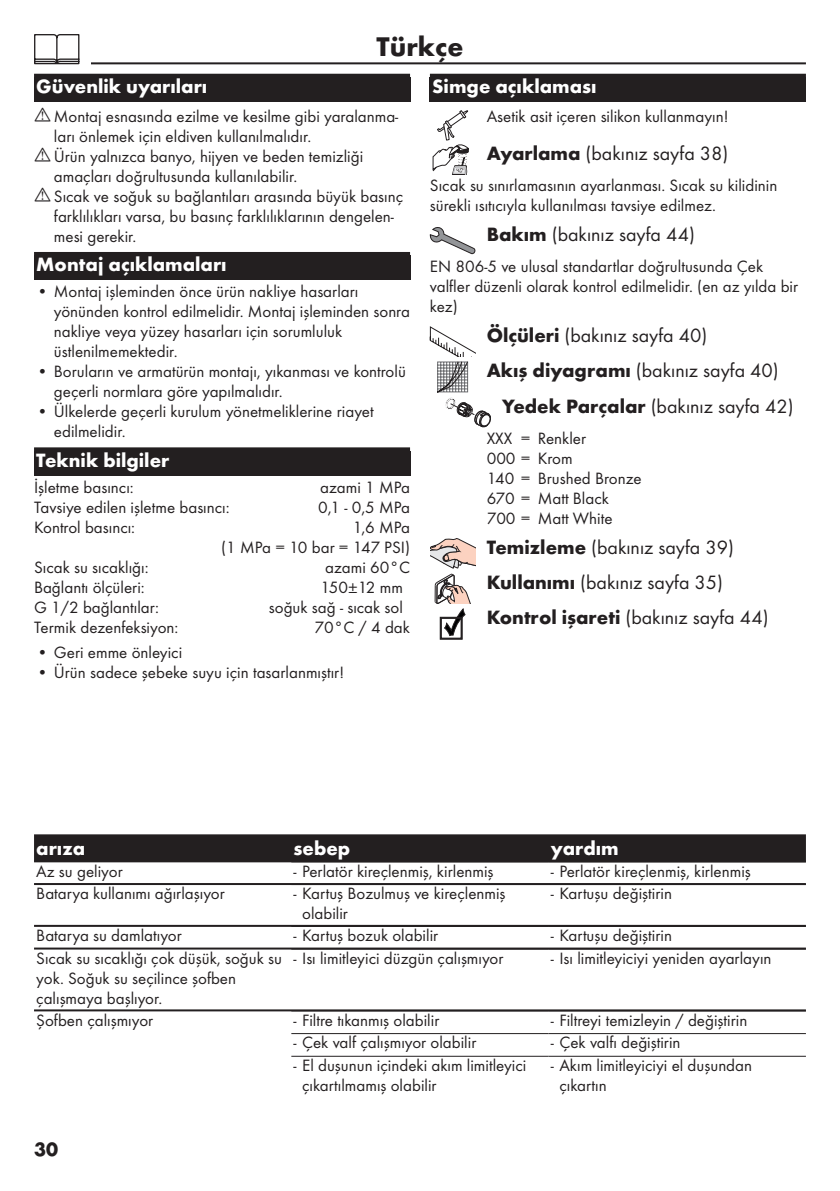
<style>
.page{position:relative;width:840px;height:1191px;background:#fff}
.page>*{position:absolute;margin:0;border:0;box-sizing:border-box;transform-origin:0 0}
.Sprache_Rahmenwechse{font:700 28px "Futura TOT";color:#231f20}
.Ueberschrift_Grafik{font:20px "Futura TOT Boo";color:#231f20}
.Ueberschrift_TR{font:700 20px "Futura TOT";color:#fff}
.Ueberschrift___TR{font:700 20px "Futura TOT";color:#fff}
.Tabelle_Kopf_TR{font:700 20px "Futura TOT";color:#fff}
.t1{font:700 20px "Futura TOT";color:#231f20}
.Normaltext_nach_Graf{font:17px/20px "Futura TOT Boo";color:#231f20}
.Techn__Daten_TR{font:17px/20px "Futura TOT Boo";color:#231f20;text-align:right}
.Tabelle_Spalte_TR{font:17px/20px "Futura TOT Boo";color:#231f20}
.Farbe_TR{font:17px/20px "Futura TOT Boo";color:#231f20}
.Normaltext_Grafik_TR{font:17px "Futura TOT Boo";color:#231f20}
.s1{font-family:"Futura TOT";font-weight:700}
</style>
<div class="page">
<hr style="left:34px;top:62px;width:771px;height:2px;background:#231f20">
<div style="left:23px;top:34px;width:68px;height:34px;background:#fff"></div>
<svg style="left:34px;top:34px;width:45px;height:30px"></svg>
<div style="left:34px;top:74px;width:376px;height:28px;background:#231f20"></div>
<div style="left:34px;top:252px;width:376px;height:28px;background:#231f20"></div>
<div style="left:34px;top:447px;width:376px;height:28px;background:#231f20"></div>
<div style="left:429px;top:74px;width:376px;height:28px;background:#231f20"></div>
<svg style="left:432px;top:110px;width:36px;height:65px"></svg>
<svg style="left:429px;top:227px;width:46px;height:27px"></svg>
<svg style="left:429px;top:326px;width:61px;height:101px"></svg>
<svg style="left:430px;top:538px;width:45px;height:30px"></svg>
<svg style="left:434px;top:574px;width:36px;height:65px"></svg>
<div style="left:34px;top:834px;width:771px;height:26px;background:#231f20"></div>
<hr style="left:34px;top:860px;width:771px;height:2px;background:#231f20">
<hr style="left:34px;top:883px;width:771px;height:2px;background:#231f20">
<hr style="left:34px;top:925px;width:771px;height:2px;background:#231f20">
<hr style="left:34px;top:947px;width:771px;height:2px;background:#231f20">
<hr style="left:34px;top:1009px;width:771px;height:2px;background:#231f20">
<hr style="left:291px;top:1033px;width:257px;height:1px;background:#231f20">
<hr style="left:548px;top:1033px;width:257px;height:1px;background:#231f20">
<hr style="left:291px;top:1055px;width:257px;height:1px;background:#231f20">
<hr style="left:548px;top:1055px;width:257px;height:1px;background:#231f20">
<p class="Sprache_Rahmenwechse" style="left:376px;top:29px;width:88px">Türkçe</p>
<p class="Ueberschrift___TR" style="left:36px;top:74px;width:172px">Güvenlik uyarıları</p>
<p class="Normaltext_nach_Graf" style="left:54px;top:106px;width:346px">Montaj esnasında ezilme ve kesilme gibi yaralanma&shy;ları önlemek için eldiven kullanılmalıdır.</p>
<p class="Normaltext_nach_Graf" style="left:54px;top:146px;width:311px">Ürün yalnızca banyo, hijyen ve beden temizliği amaçları doğrultusunda kullanılabilir.</p>
<p class="Normaltext_nach_Graf" style="left:54px;top:186px;width:350px">Sıcak ve soğuk su bağlantıları arasında büyük basınç farklılıkları varsa, bu basınç farklılıklarının dengelen&shy;mesi gerekir.</p>
<p class="Ueberschrift_TR" style="left:36px;top:252px;width:192px">Montaj açıklamaları</p>
<p class="Normaltext_nach_Graf" style="left:54px;top:281px;width:357px;text-indent:-17px">• Montaj işleminden önce ürün nakliye hasarları yönünden kontrol edilmelidir. Montaj işleminden sonra nakliye veya yüzey hasarları için sorumluluk üstlenilmemektedir.</p>
<p class="Normaltext_nach_Graf" style="left:54px;top:361px;width:353px;text-indent:-17px">• Boruların ve armatürün montajı, yıkanması ve kontrolü geçerli normlara göre yapılmalıdır.</p>
<p class="Normaltext_nach_Graf" style="left:54px;top:401px;width:321px;text-indent:-17px">• Ülkelerde geçerli kurulum yönetmeliklerine riayet edilmelidir.</p>
<p class="Ueberschrift_TR" style="left:36px;top:448px;width:134px">Teknik bilgiler</p>
<p class="Techn__Daten_TR" style="left:34px;top:477px;width:101px">İşletme basıncı:</p>
<p class="Techn__Daten_TR" style="left:320px;top:477px;width:91px">azami 1 MPa</p>
<p class="Techn__Daten_TR" style="left:34px;top:497px;width:197px">Tavsiye edilen işletme basıncı:</p>
<p class="Techn__Daten_TR" style="left:318px;top:497px;width:93px">0,1 - 0,5 MPa</p>
<p class="Techn__Daten_TR" style="left:34px;top:517px;width:102px">Kontrol basıncı:</p>
<p class="Techn__Daten_TR" style="left:221px;top:517px;width:190px">1,6 MPa<br>(1 MPa = 10 bar = 147 PSI)</p>
<p class="Techn__Daten_TR" style="left:34px;top:557px;width:116px">Sıcak su sıcaklığı:</p>
<p class="Techn__Daten_TR" style="left:325px;top:557px;width:86px">azami 60°C</p>
<p class="Techn__Daten_TR" style="left:34px;top:577px;width:112px">Bağlantı ölçüleri:</p>
<p class="Techn__Daten_TR" style="left:320px;top:577px;width:84px">150±12 mm</p>
<p class="Techn__Daten_TR" style="left:34px;top:597px;width:126px">G 1/2 bağlantılar:</p>
<p class="Techn__Daten_TR" style="left:269px;top:597px;width:135px">soğuk sağ - sıcak sol</p>
<p class="Techn__Daten_TR" style="left:34px;top:617px;width:146px">Termik dezenfeksiyon:</p>
<p class="Techn__Daten_TR" style="left:314px;top:617px;width:97px">70°C / 4 dak</p>
<p class="Normaltext_nach_Graf" style="left:37px;top:642px;width:147px">• Geri emme önleyici</p>
<p class="Normaltext_nach_Graf" style="left:37px;top:662px;width:308px">• Ürün sadece şebeke suyu için tasarlanmıştır!</p>
<p class="Ueberschrift_TR" style="left:432px;top:74px;width:166px">Simge açıklaması</p>
<p class="Normaltext_Grafik_TR" style="left:486px;top:106px;width:243px">Asetik asit içeren silikon kullanmayın!</p>
<p class="Ueberschrift_Grafik" style="left:486px;top:141px;width:243px"><span class="s1">Ayarlama</span> (bakınız sayfa 38)</p>
<p class="Normaltext_nach_Graf" style="left:429px;top:175px;width:349px">Sıcak su sınırlamasının ayarlanması. Sıcak su kilidinin sürekli ısıtıcıyla kullanılması tavsiye edilmez.</p>
<p class="Ueberschrift_Grafik" style="left:486px;top:222px;width:210px"><span class="s1">Bakım</span> (bakınız sayfa 44)</p>
<p class="Normaltext_nach_Graf" style="left:429px;top:256px;width:369px">EN 806-5 ve ulusal standartlar doğrultusunda Çek valfler düzenli olarak kontrol edilmelidir. (en az yılda bir kez)</p>
<p class="Ueberschrift_Grafik" style="left:486px;top:323px;width:222px"><span class="s1">Ölçüleri</span> (bakınız sayfa 40)</p>
<p class="Ueberschrift_Grafik" style="left:486px;top:359px;width:293px"><span class="s1">Akış diyagramı</span> (bakınız sayfa 40)</p>
<p class="Ueberschrift_Grafik" style="left:501px;top:394px;width:293px"><span class="s1">Yedek Parçalar</span> (bakınız sayfa 42)</p>
<p class="Farbe_TR" style="left:486px;top:428px;width:156px">XXX = Renkler<br>000 = Krom<br>140 = Brushed Bronze<br>670 = Matt Black<br>700 = Matt White</p>
<p class="Ueberschrift_Grafik" style="left:486px;top:535px;width:249px"><span class="s1">Temizleme</span> (bakınız sayfa 39)</p>
<p class="Ueberschrift_Grafik" style="left:486px;top:570px;width:238px"><span class="s1">Kullanımı</span> (bakınız sayfa 35)</p>
<p class="Ueberschrift_Grafik" style="left:486px;top:606px;width:283px"><span class="s1">Kontrol işareti</span> (bakınız sayfa 44)</p>
<p class="Tabelle_Kopf_TR" style="left:36px;top:835px;width:50px">arıza</p>
<p class="Tabelle_Kopf_TR" style="left:293px;top:835px;width:58px">sebep</p>
<p class="Tabelle_Kopf_TR" style="left:550px;top:835px;width:69px">yardım</p>
<p class="Tabelle_Spalte_TR" style="left:36px;top:860px;width:88px">Az su geliyor</p>
<p class="Normaltext_nach_Graf" style="left:293px;top:860px;width:201px">- Perlatör kireçlenmiş, kirlenmiş</p>
<p class="Normaltext_nach_Graf" style="left:550px;top:860px;width:201px">- Perlatör kireçlenmiş, kirlenmiş</p>
<p class="Tabelle_Spalte_TR" style="left:36px;top:883px;width:190px">Batarya kullanımı ağırlaşıyor</p>
<p class="Normaltext_nach_Graf" style="left:302px;top:883px;width:205px;text-indent:-9px">- Kartuş Bozulmuş ve kireçlenmiş olabilir</p>
<p class="Normaltext_nach_Graf" style="left:550px;top:883px;width:123px">- Kartuşu değiştirin</p>
<p class="Tabelle_Spalte_TR" style="left:36px;top:925px;width:147px">Batarya su damlatıyor</p>
<p class="Normaltext_nach_Graf" style="left:293px;top:925px;width:146px">- Kartuş bozuk olabilir</p>
<p class="Normaltext_nach_Graf" style="left:550px;top:925px;width:123px">- Kartuşu değiştirin</p>
<p class="Tabelle_Spalte_TR" style="left:36px;top:948px;width:247px">Sıcak su sıcaklığı çok düşük, soğuk su yok. Soğuk su seçilince şofben çalışmaya başlıyor.</p>
<p class="Normaltext_nach_Graf" style="left:293px;top:948px;width:211px">- Isı limitleyici düzgün çalışmıyor</p>
<p class="Normaltext_nach_Graf" style="left:550px;top:948px;width:222px">- Isı limitleyiciyi yeniden ayarlayın</p>
<p class="Tabelle_Spalte_TR" style="left:36px;top:1009px;width:118px">Şofben çalışmıyor</p>
<p class="Normaltext_nach_Graf" style="left:293px;top:1009px;width:147px">- Filtre tıkanmış olabilir</p>
<p class="Normaltext_nach_Graf" style="left:550px;top:1009px;width:198px">- Filtreyi temizleyin / değiştirin</p>
<p class="Normaltext_nach_Graf" style="left:293px;top:1032px;width:184px">- Çek valf çalışmıyor olabilir</p>
<p class="Normaltext_nach_Graf" style="left:550px;top:1032px;width:131px">- Çek valfı değiştirin</p>
<p class="Normaltext_nach_Graf" style="left:302px;top:1055px;width:226px;text-indent:-9px">- El duşunun içindeki akım limitleyici çıkartılmamış olabilir</p>
<p class="Normaltext_nach_Graf" style="left:559px;top:1055px;width:194px;text-indent:-9px">- Akım limitleyiciyi el duşundan çıkartın</p>
<p class="t1" style="left:34px;top:1136px;width:25px">30</p>
</div>
